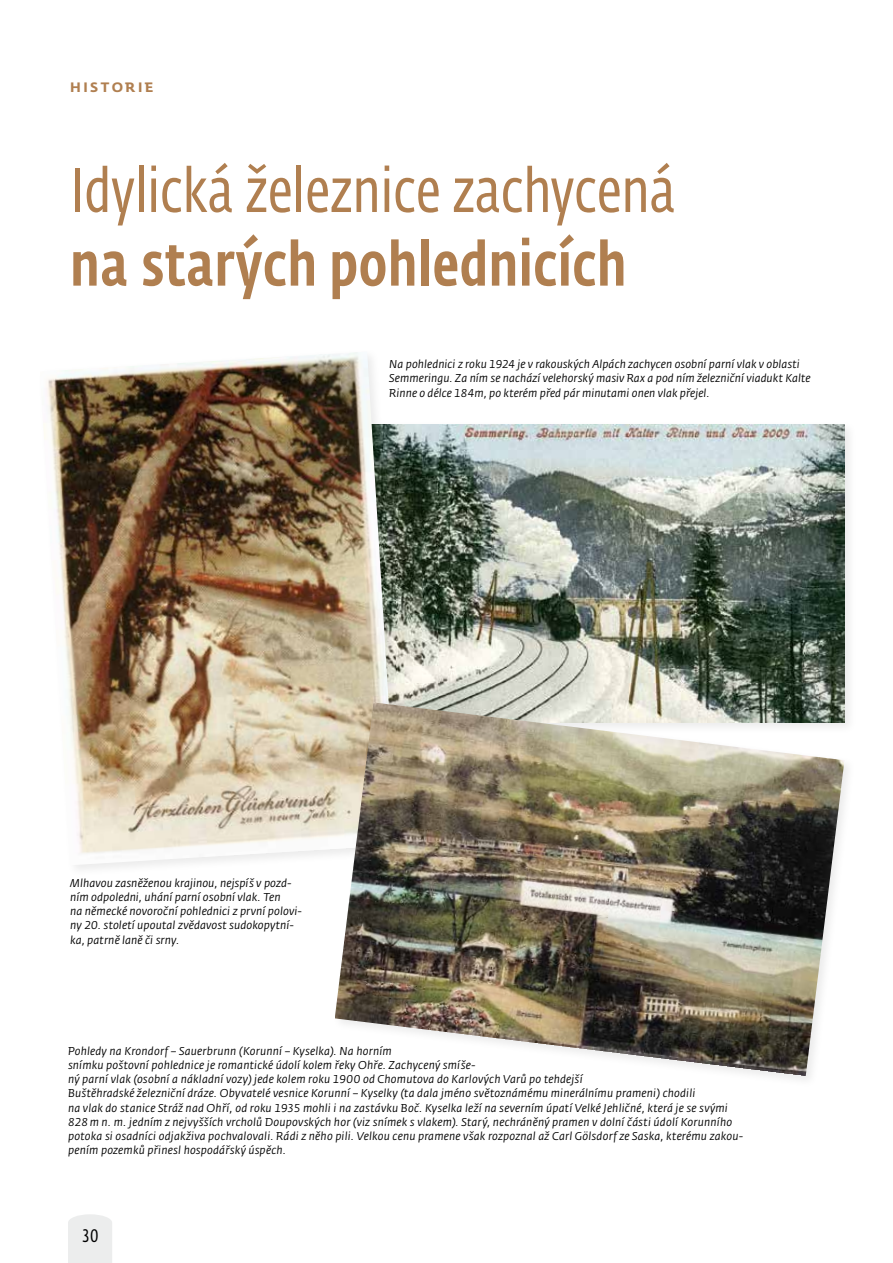
<style>
.page{position:relative;width:893px;height:1263px;background:#fff}
.page>*{position:absolute;margin:0;border:0;box-sizing:border-box;transform-origin:0 0}
.t1{font:61.35px "CD Fedra Cond Pro";letter-spacing:.01em;color:#b07f50}
.t2{font:500 61.35px "CD Fedra Cond Pro";letter-spacing:.01em;color:#b07f50}
.t3{font:18px "CD Fedra Cond Pro";color:#000}
.t4{font:700 13.5px "CD Fedra";letter-spacing:.185em;color:#b07f50}
.t5{font:italic 11.25px/14.2px "CD Fedra";letter-spacing:.015em;color:#000}
</style>
<div class="page">
<div style="left:68px;top:1214px;width:44px;height:49px;background:#eceded"></div>
<div style="left:366px;top:420px;width:491px;height:314px;background:#000;opacity:.08"></div>
<img style="left:409px;top:424px;width:435px;height:275px">
<div style="left:37px;top:348px;width:372px;height:529px;background:#000;opacity:.08"></div>
<img style="left:40px;top:352px;width:357px;height:513px">
<div style="left:331px;top:699px;width:525px;height:389px;background:#000;opacity:.08"></div>
<img style="left:335px;top:702px;width:509px;height:374px">
<p class="t4" style="left:70px;top:78px;width:85px">HISTORIE</p>
<h1 class="t1" style="left:70px;top:156px;width:606px">Idylická železnice zachycená</h1>
<h1 class="t2" style="left:70px;top:228px;width:558px">na starých pohlednicích</h1>
<p class="t5" style="left:389px;top:357px;width:423px">Na pohlednici z roku 1924 je v rakouských Alpách zachycen osobní parní vlak v oblasti<br>Semmeringu. Za ním se nachází velehorský masiv Rax a pod ním železniční viadukt Kalte<br>Rinne o délce 184m, po kterém před pár minutami onen vlak přejel.</p>
<p class="t5" style="left:70px;top:876px;width:233px">Mlhavou zasněženou krajinou, nejspíš v pozd&shy;ním odpoledni, uhání parní osobní vlak. Ten<br>na německé novoroční pohlednici z první polovi&shy;ny 20. století upoutal zvědavost sudokopytní&shy;ka, patrně laně či srny.</p>
<p class="t5" style="left:68px;top:1044px;width:676px">Pohledy na Krondorf – Sauerbrunn (Korunní – Kyselka). Na horním<br>snímku poštovní pohlednice je romantické údolí kolem řeky Ohře. Zachycený smíše-<br>ný parní vlak (osobní a nákladní vozy) jede kolem roku 1900 od Chomutova do Karlových Varů po tehdejší<br>Buštěhradské železniční dráze. Obyvatelé vesnice Korunní – Kyselky (ta dala jméno světoznámému minerálnímu prameni) chodili<br>na vlak do stanice Stráž nad Ohří, od roku 1935 mohli i na zastávku Boč. Kyselka leží na severním úpatí Velké Jehličné, která je se svými 828 m n. m. jedním z nejvyšších vrcholů Doupovských hor (viz snímek s vlakem). Starý, nechráněný pramen v dolní části údolí Korunního potoka si osadníci odjakživa pochvalovali. Rádi z něho pili. Velkou cenu pramene však rozpoznal až Carl Gölsdorf ze Saska, kterému zakou&shy;pením pozemků přinesl hospodářský úspěch.</p>
<h2 class="t3" style="left:82px;top:1226px;width:18px">30</h2>
</div>
